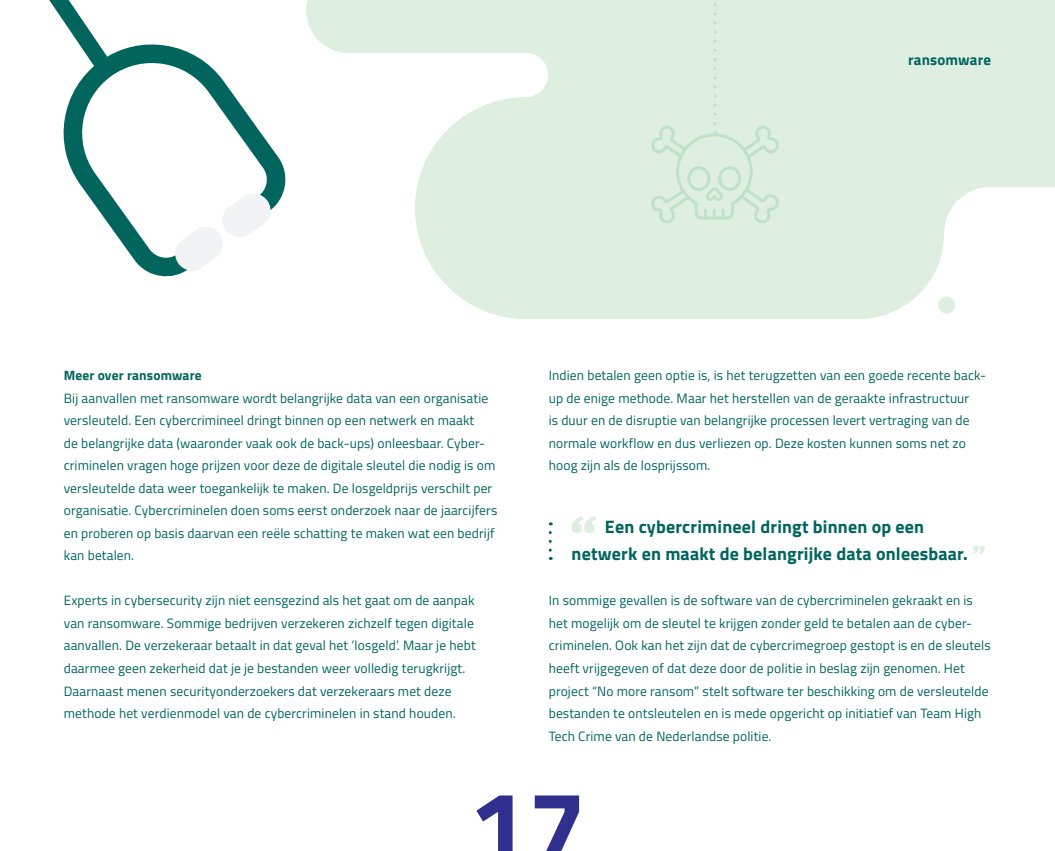
<style>
.page{position:relative;width:1055px;height:851px;background:#fff}
.page>*{position:absolute;margin:0;border:0;box-sizing:border-box;transform-origin:0 0}
.t1{font:700 105px "Titillium Web";color:#2f308d}
.t2{font:700 18px/27px "Titillium Web";letter-spacing:.01em;color:#01655d;text-align:center}
.t3{font:700 15px "Titillium Web";letter-spacing:.01em;color:#01655d}
.t4{font:13.5px/22.5px "Titillium Web";letter-spacing:.01em;color:#01655d}
.t5{font:700 13.5px "Titillium Web";letter-spacing:.01em;color:#01655d}
</style>
<div class="page">
<svg style="left:415px;top:0;width:639px;height:319px;fill:#deefe2"></svg>
<div style="left:938px;top:296px;width:17px;height:17px;background:#deefe2;border-radius:50%"></div>
<div style="left:306px;top:0;width:719px;height:53px;background:#deefe2"></div>
<svg style="left:647px;top:0;width:135px;height:226px;background:#dbeddf"></svg>
<svg style="left:63px;top:44px;width:223px;height:233px"></svg>
<svg style="left:49px;top:0;width:58px;height:69px"></svg>
<svg style="left:173px;top:191px;width:100px;height:82px"></svg>
<svg style="left:571px;top:516px;width:25px;height:17px"></svg>
<svg style="left:972px;top:545px;width:12px;height:9px"></svg>
<svg style="left:549px;top:532px;width:3px;height:28px"></svg>
<p class="t3" style="left:908px;top:48px;width:84px">ransomware</p>
<p class="t5" style="left:64px;top:365px;width:139px">Meer over ransomware</p>
<p class="t4" style="left:64px;top:386px;width:435px">Bij aanvallen met ransomware wordt belangrijke data van een organisatie versleuteld. Een cybercrimineel dringt binnen op een netwerk en maakt<br>de belangrijke data (waaronder vaak ook de back-ups) onleesbaar. Cyber&shy;criminelen vragen hoge prijzen voor deze de digitale sleutel die nodig is om versleutelde data weer toegankelijk te maken. De losgeldprijs verschilt per organisatie. Cybercriminelen doen soms eerst onderzoek naar de jaarcijfers en proberen op basis daarvan een reële schatting te maken wat een bedrijf kan betalen.</p>
<p class="t4" style="left:64px;top:588px;width:413px">Experts in cybersecurity zijn niet eensgezind als het gaat om de aanpak van ransomware. Sommige bedrijven verzekeren zichzelf tegen digitale aanvallen. De verzekeraar betaalt in dat geval het ‘losgeld’. Maar je hebt daarmee geen zekerheid dat je je bestanden weer volledig terugkrijgt.</p>
<p class="t4" style="left:64px;top:678px;width:393px">Daarnaast menen securityonderzoekers dat verzekeraars met deze methode het verdienmodel van de cybercriminelen in stand houden.</p>
<p class="t4" style="left:549px;top:363px;width:439px">Indien betalen geen optie is, is het terugzetten van een goede recente back&shy;up de enige methode. Maar het herstellen van de geraakte infrastructuur<br>is duur en de disruptie van belangrijke processen levert vertraging van de normale workflow en dus verliezen op. Deze kosten kunnen soms net zo hoog zijn als de losprijssom.</p>
<p class="t2" style="left:571px;top:512px;width:398px">Een cybercrimineel dringt binnen op een<br>netwerk en maakt de belangrijke data onleesbaar.</p>
<p class="t4" style="left:549px;top:588px;width:443px">In sommige gevallen is de software van de cybercriminelen gekraakt en is het mogelijk om de sleutel te krijgen zonder geld te betalen aan de cyber&shy;criminelen. Ook kan het zijn dat de cybercrimegroep gestopt is en de sleutels heeft vrijgegeven of dat deze door de politie in beslag zijn genomen. Het project “No more ransom” stelt software ter beschikking om de versleutelde bestanden te ontsleutelen en is mede opgericht op initiatief van Team High Tech Crime van de Nederlandse politie.</p>
<h1 class="t1" style="left:468px;top:747px;width:119px">17</h1>
</div>
